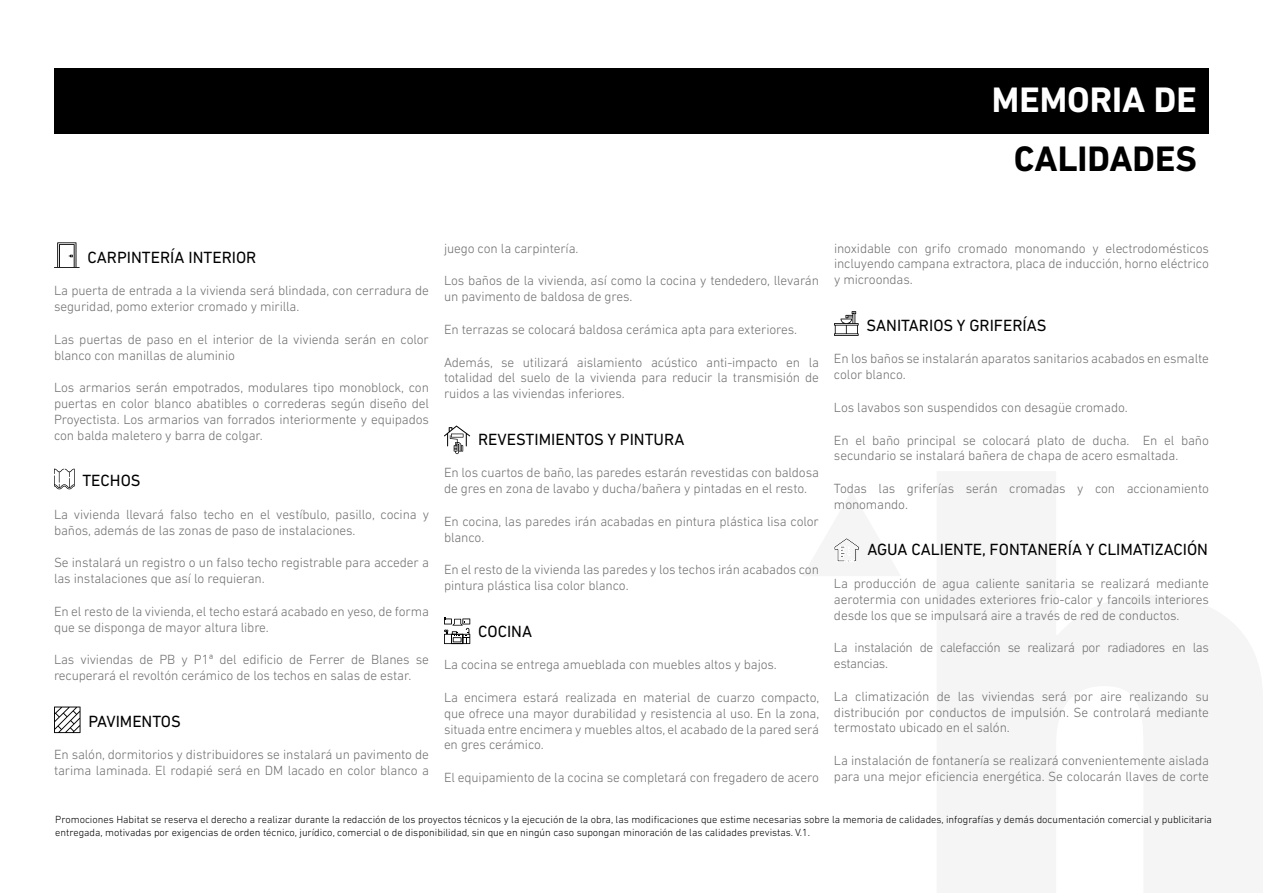
<style>
.page{position:relative;width:1263px;height:893px;background:#fff}
.page>*{position:absolute;margin:0;border:0;box-sizing:border-box;transform-origin:0 0}
.t1{font:700 36px "DIN Next LT Pro";color:#fff}
.t2{font:700 36px "DIN Next LT Pro";color:#000}
.t3{font:16.5px "DIN Next LT Pro";color:#000}
.t4{font:300 13.5px/15.8px "DIN Next LT Pro";letter-spacing:-.01em;color:#706f6f}
.t5{font:300 13.5px/15.8px "DIN Next LT Pro";letter-spacing:-.03em;color:#706f6f}
.t6{font:300 10.5px/12.6px "DIN Next LT Pro";color:#000}
</style>
<div class="page">
<div style="left:54px;top:68px;width:1155px;height:65px;background:#000"></div>
<svg style="left:54px;top:242px;width:26px;height:26px"></svg>
<svg style="left:54px;top:469px;width:21px;height:20px"></svg>
<svg style="left:54px;top:706px;width:27px;height:27px"></svg>
<svg style="left:444px;top:426px;width:26px;height:28px"></svg>
<svg style="left:444px;top:617px;width:26px;height:27px"></svg>
<svg style="left:834px;top:311px;width:25px;height:25px"></svg>
<svg style="left:834px;top:537px;width:26px;height:25px"></svg>
<h1 class="t1" style="left:992px;top:79px;width:207px">MEMORIA DE</h1>
<h1 class="t2" style="left:1014px;top:137px;width:185px">CALIDADES</h1>
<p class="t4" style="left:444px;top:240px;width:136px">juego con la carpintería.</p>
<p class="t4" style="left:444px;top:273px;width:376px">Los baños de la vivienda, así como la cocina y tendedero, llevarán un pavimento de baldosa de gres.</p>
<p class="t4" style="left:444px;top:321px;width:355px">En terrazas se colocará baldosa cerámica apta para exteriores.</p>
<p class="t4" style="left:444px;top:354px;width:376px;text-align:justify">Además, se utilizará aislamiento acústico anti-impacto en la totalidad del suelo de la vivienda para reducir la transmisión de ruidos a las viviendas inferiores.</p>
<p class="t3" style="left:478px;top:429px;width:208px">REVESTIMIENTOS Y PINTURA</p>
<p class="t4" style="left:444px;top:465px;width:376px">En los cuartos de baño, las paredes estarán revestidas con baldosa de gres en zona de lavabo y ducha/bañera y pintadas en el resto.</p>
<p class="t4" style="left:444px;top:513px;width:376px">En cocina, las paredes irán acabadas en pintura plástica lisa color blanco.</p>
<p class="t4" style="left:444px;top:562px;width:376px">En el resto de la vivienda las paredes y los techos irán acabados con pintura plástica lisa color blanco.</p>
<p class="t3" style="left:478px;top:621px;width:55px">COCINA</p>
<p class="t4" style="left:444px;top:657px;width:334px">La cocina se entrega amueblada con muebles altos y bajos.</p>
<p class="t4" style="left:444px;top:689px;width:377px;text-align:justify">La encimera estará realizada en material de cuarzo compacto, que ofrece una mayor durabilidad y resistencia al uso. En la zona, situada entre encimera y muebles altos, el acabado de la pared será en gres cerámico.</p>
<p class="t4" style="left:444px;top:770px;width:376px">El equipamiento de la cocina se completará con fregadero de acero</p>
<p class="t4" style="left:834px;top:240px;width:376px;text-align:justify">inoxidable con grifo cromado monomando y electrodomésticos incluyendo campana extractora, placa de inducción, horno eléctrico y microondas.</p>
<p class="t3" style="left:866px;top:315px;width:182px">SANITARIOS Y GRIFERÍAS</p>
<p class="t4" style="left:834px;top:351px;width:376px">En los baños se instalarán aparatos sanitarios acabados en esmalte color blanco.</p>
<p class="t4" style="left:834px;top:399px;width:295px">Los lavabos son suspendidos con desagüe cromado.</p>
<p class="t4" style="left:834px;top:432px;width:376px">En el baño principal se colocará plato de ducha. En el baño secundario se instalará bañera de chapa de acero esmaltada.</p>
<p class="t4" style="left:834px;top:480px;width:376px">Todas las griferías serán cromadas y con accionamiento monomando.</p>
<p class="t3" style="left:867px;top:540px;width:342px">AGUA CALIENTE, FONTANERÍA Y CLIMATIZACIÓN</p>
<p class="t4" style="left:834px;top:575px;width:376px;text-align:justify">La producción de agua caliente sanitaria se realizará mediante aerotermia con unidades exteriores frio-calor y fancoils interiores desde los que se impulsará aire a través de red de conductos.</p>
<p class="t5" style="left:834px;top:640px;width:376px">La instalación de calefacción se realizará por radiadores en las estancias.</p>
<p class="t4" style="left:834px;top:688px;width:376px;text-align:justify">La climatización de las viviendas será por aire realizando su distribución por conductos de impulsión. Se controlará mediante termostato ubicado en el salón.</p>
<p class="t4" style="left:834px;top:753px;width:376px">La instalación de fontanería se realizará convenientemente aislada para una mejor eficiencia energética. Se colocarán llaves de corte</p>
<p class="t6" style="left:55px;top:813px;width:1158px">Promociones Habitat se reserva el derecho a realizar durante la redacción de los proyectos técnicos y la ejecución de la obra, las modificaciones que estime necesarias sobre la memoria de calidades, infografías y demás documentación comercial y publicitaria entregada, motivadas por exigencias de orden técnico, jurídico, comercial o de disponibilidad, sin que en ningún caso supongan minoración de las calidades previstas. V.1.</p>
<p class="t3" style="left:88px;top:247px;width:170px">CARPINTERÍA INTERIOR</p>
<p class="t4" style="left:54px;top:283px;width:376px">La puerta de entrada a la vivienda será blindada, con cerradura de seguridad, pomo exterior cromado y mirilla.</p>
<p class="t4" style="left:54px;top:331px;width:376px">Las puertas de paso en el interior de la vivienda serán en color blanco con manillas de aluminio</p>
<p class="t4" style="left:54px;top:380px;width:376px;text-align:justify">Los armarios serán empotrados, modulares tipo monoblock, con puertas en color blanco abatibles o correderas según diseño del Proyectista. Los armarios van forrados interiormente y equipados con balda maletero y barra de colgar.</p>
<p class="t3" style="left:82px;top:471px;width:60px">TECHOS</p>
<p class="t4" style="left:54px;top:506px;width:376px">La vivienda llevará falso techo en el vestíbulo, pasillo, cocina y baños, además de las zonas de paso de instalaciones.</p>
<p class="t4" style="left:54px;top:555px;width:376px">Se instalará un registro o un falso techo registrable para acceder a las instalaciones que así lo requieran.</p>
<p class="t4" style="left:54px;top:603px;width:376px">En el resto de la vivienda, el techo estará acabado en yeso, de forma que se disponga de mayor altura libre.</p>
<p class="t4" style="left:54px;top:652px;width:376px">Las viviendas de PB y P1ª del edificio de Ferrer de Blanes se recuperará el revoltón cerámico de los techos en salas de estar.</p>
<p class="t3" style="left:88px;top:712px;width:94px">PAVIMENTOS</p>
<p class="t4" style="left:54px;top:747px;width:376px">En salón, dormitorios y distribuidores se instalará un pavimento de tarima laminada. El rodapié será en DM lacado en color blanco a</p>
</div>
